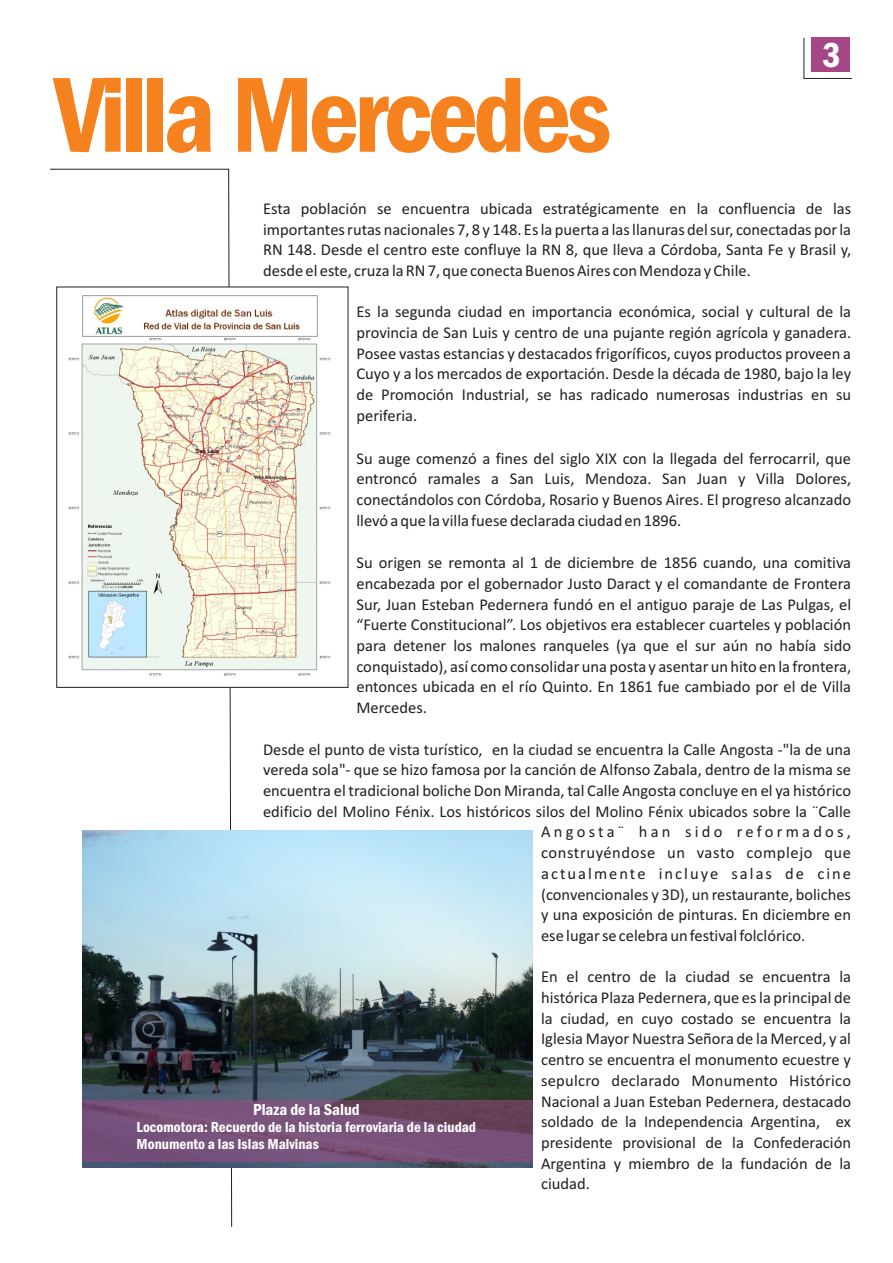
<style>
.page{position:relative;width:893px;height:1263px;background:#fff}
.page>*{position:absolute;margin:0;border:0;box-sizing:border-box;transform-origin:0 0}
.t1{font:600 condensed 110.4px "Franklin Gothic";letter-spacing:-.045em;color:#f5821f}
.t2{font:600 condensed 36px "Franklin Gothic";color:#fff}
.t3{font:16.5px/20.7px "Calibri";color:#231f20;text-align:justify}
.t4{font:16.5px "Calibri";letter-spacing:.035em;color:#231f20}
.t5{font:16.5px "Calibri";letter-spacing:.12em;color:#231f20}
.t6{font:16.5px "Calibri";letter-spacing:.195em;color:#231f20}
.t7{font:600 condensed 16.5px "Franklin Gothic";color:#fff}
.t8{font:600 condensed 15px/17px "Franklin Gothic";color:#fff}
.t9{font:700 5.7px "Arial";color:#231f20}
.t10{font:700 4.65px "Arial";color:#231f20}
</style>
<div class="page">
<svg style="left:803px;top:37px;width:49px;height:42px"></svg>
<div style="left:812px;top:38px;width:38px;height:34px;background:#a54786"></div>
<svg style="left:50px;top:168px;width:182px;height:1059px"></svg>
<svg style="left:56px;top:286px;width:293px;height:402px"></svg>
<img style="left:63px;top:289px;width:280px;height:396px">
<img style="left:83px;top:830px;width:450px;height:338px">
<div style="left:83px;top:1100px;width:450px;height:62px;background:#a54786;opacity:.5"></div>
<h1 class="t1" style="left:54px;top:74px;width:559px">Villa Mercedes</h1>
<h2 class="t2" style="left:822px;top:42px;width:20px">3</h2>
<p class="t3" style="left:263px;top:199px;width:590px">Esta población se encuentra ubicada estratégicamente en la confluencia de las importantes rutas nacionales 7, 8 y 148. Es la puerta a las llanuras del sur, conectadas por la RN 148. Desde el centro este confluye la RN 8, que lleva a Córdoba, Santa Fe y Brasil y, desde el este, cruza la RN 7, que conecta Buenos Aires con Mendoza y Chile.</p>
<p class="t3" style="left:356px;top:303px;width:496px">Es la segunda ciudad en importancia económica, social y cultural de la provincia de San Luis y centro de una pujante región agrícola y ganadera.<br>Posee vastas estancias y destacados frigoríficos, cuyos productos proveen a Cuyo y a los mercados de exportación. Desde la década de 1980, bajo la ley de Promoción Industrial, se has radicado numerosas industrias en su periferia.</p>
<p class="t3" style="left:356px;top:449px;width:496px">Su auge comenzó a fines del siglo XIX con la llegada del ferrocarril, que entroncó ramales a San Luis, Mendoza. San Juan y Villa Dolores, conectándolos con Córdoba, Rosario y Buenos Aires. El progreso alcanzado llevó a que la villa fuese declarada ciudad en 1896.</p>
<p class="t3" style="left:356px;top:554px;width:496px">Su origen se remonta al 1 de diciembre de 1856 cuando, una comitiva encabezada por el gobernador Justo Daract y el comandante de Frontera Sur, Juan Esteban Pedernera fundó en el antiguo paraje de Las Pulgas, el “Fuerte Constitucional”. Los objetivos era establecer cuarteles y población para detener los malones ranqueles (ya que el sur aún no había sido conquistado), así como consolidar una posta y asentar un hito en la frontera, entonces ubicada en el río Quinto. En 1861 fue cambiado por el de Villa Mercedes.</p>
<p class="t3" style="left:263px;top:740px;width:589px">Desde el punto de vista turístico, en la ciudad se encuentra la Calle Angosta -"la de una</p>
<p class="t3" style="left:263px;top:761px;width:589px">vereda sola"- que se hizo famosa por la canción de Alfonso Zabala, dentro de la misma se</p>
<p class="t3" style="left:263px;top:781px;width:589px">encuentra el tradicional boliche Don Miranda, tal Calle Angosta concluye en el ya histórico</p>
<p class="t3" style="left:263px;top:802px;width:590px">edificio del Molino Fénix. Los históricos silos del Molino Fénix ubicados sobre la ¨Calle</p>
<p class="t6" style="left:541px;top:825px;width:311px">Angosta¨ han sido reformados,</p>
<p class="t4" style="left:541px;top:846px;width:311px">construyéndose un vasto complejo que</p>
<p class="t5" style="left:541px;top:866px;width:311px">actualmente incluye salas de cine</p>
<p class="t3" style="left:541px;top:885px;width:311px">(convencionales y 3D), un restaurante, boliches</p>
<p class="t3" style="left:541px;top:906px;width:311px">y una exposición de pinturas. En diciembre en</p>
<p class="t3" style="left:541px;top:926px;width:266px">ese lugar se celebra un festival folclórico.</p>
<p class="t3" style="left:541px;top:968px;width:311px">En el centro de la ciudad se encuentra la histórica Plaza Pedernera, que es la principal de la ciudad, en cuyo costado se encuentra la Iglesia Mayor Nuestra Señora de la Merced, y al centro se encuentra el monumento ecuestre y sepulcro declarado Monumento Histórico Nacional a Juan Esteban Pedernera, destacado soldado de la Independencia Argentina, ex presidente provisional de la Confederación Argentina y miembro de la fundación de la ciudad.</p>
<p class="t9" style="left:196px;top:448px;width:25px">San Luis</p>
<p class="t10" style="left:254px;top:475px;width:34px">Villa Mercedes</p>
<p class="t7" style="left:253px;top:1103px;width:108px">Plaza de la Salud</p>
<p class="t8" style="left:137px;top:1120px;width:341px">Locomotora: Recuerdo de la historia ferroviaria de la ciudad<br>Monumento a las Islas Malvinas</p>
</div>
